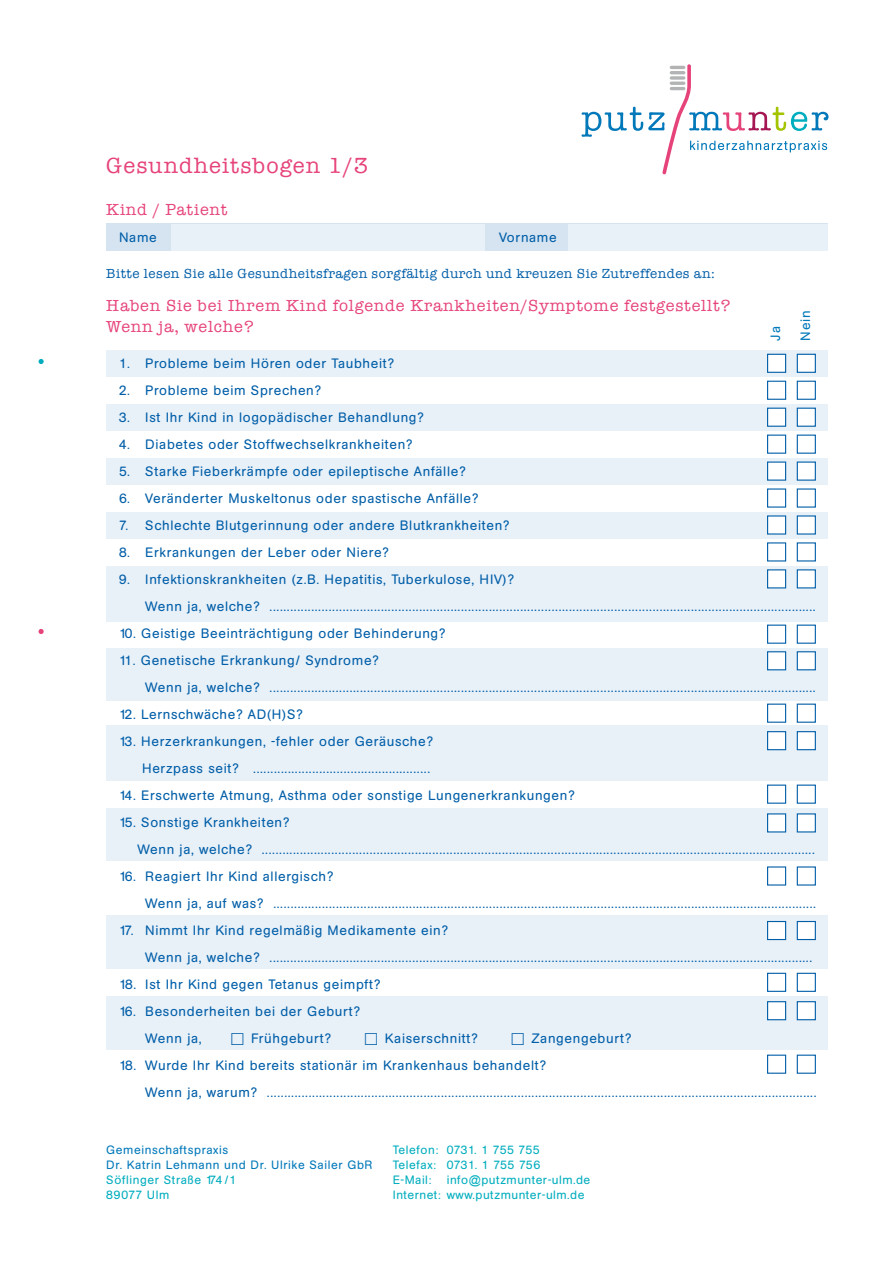
<style>
.page{position:relative;width:893px;height:1263px;background:#fff}
.page>*{position:absolute;margin:0;border:0;box-sizing:border-box;transform-origin:0 0}
.t1{font:22.5px "American Typewriter";letter-spacing:.05em;color:#e6437b}
.t2{font:16.5px/21px "American Typewriter";letter-spacing:.05em;color:#e6437b}
.t3{font:13.5px/27px "AG Book Rounded";letter-spacing:.05em;color:#005ea8}
.t4{font:13.5px "American Typewriter";letter-spacing:.035em;color:#005ea8}
.t5{font:13.5px "AG Book Rounded";letter-spacing:.05em;color:#0078b9}
.t6{font:12px/15px "AG Book Rounded";letter-spacing:.04em;color:#00adbe}
.t7{font:12px/15px "AG Book Rounded";letter-spacing:.05em;color:#0078b9}
.s1{font-family:"Arial"}
</style>
<div class="page">
<svg style="left:39px;top:629px;width:5px;height:5px"></svg>
<svg style="left:39px;top:359px;width:5px;height:5px"></svg>
<svg style="left:582px;top:64px;width:246px;height:110px"></svg>
<div style="left:106px;top:350px;width:722px;height:26px;background:#e8f0f8"></div>
<div style="left:797px;top:354px;width:19px;height:19px;background:#fff;border:1px solid #005ea8"></div>
<div style="left:767px;top:354px;width:19px;height:19px;background:#fff;border:1px solid #005ea8"></div>
<div style="left:797px;top:381px;width:19px;height:19px;background:#fff;border:1px solid #005ea8"></div>
<div style="left:767px;top:381px;width:19px;height:19px;background:#fff;border:1px solid #005ea8"></div>
<div style="left:797px;top:435px;width:19px;height:19px;background:#fff;border:1px solid #005ea8"></div>
<div style="left:767px;top:435px;width:19px;height:19px;background:#fff;border:1px solid #005ea8"></div>
<div style="left:797px;top:488px;width:19px;height:20px;background:#fff;border:1px solid #005ea8"></div>
<div style="left:767px;top:488px;width:19px;height:20px;background:#fff;border:1px solid #005ea8"></div>
<div style="left:797px;top:542px;width:19px;height:19px;background:#fff;border:1px solid #005ea8"></div>
<div style="left:767px;top:542px;width:19px;height:19px;background:#fff;border:1px solid #005ea8"></div>
<div style="left:797px;top:625px;width:19px;height:19px;background:#fff;border:1px solid #005ea8"></div>
<div style="left:767px;top:625px;width:19px;height:19px;background:#fff;border:1px solid #005ea8"></div>
<div style="left:106px;top:404px;width:722px;height:26px;background:#e8f0f8"></div>
<div style="left:797px;top:408px;width:19px;height:19px;background:#fff;border:1px solid #005ea8"></div>
<div style="left:767px;top:408px;width:19px;height:19px;background:#fff;border:1px solid #005ea8"></div>
<div style="left:106px;top:458px;width:722px;height:26px;background:#e8f0f8"></div>
<div style="left:797px;top:461px;width:19px;height:20px;background:#fff;border:1px solid #005ea8"></div>
<div style="left:767px;top:461px;width:19px;height:20px;background:#fff;border:1px solid #005ea8"></div>
<div style="left:106px;top:512px;width:722px;height:26px;background:#e8f0f8"></div>
<div style="left:797px;top:515px;width:19px;height:20px;background:#fff;border:1px solid #005ea8"></div>
<div style="left:767px;top:515px;width:19px;height:20px;background:#fff;border:1px solid #005ea8"></div>
<div style="left:106px;top:566px;width:722px;height:55px;background:#e8f0f8"></div>
<div style="left:797px;top:569px;width:19px;height:19px;background:#fff;border:1px solid #005ea8"></div>
<div style="left:767px;top:569px;width:19px;height:19px;background:#fff;border:1px solid #005ea8"></div>
<div style="left:106px;top:648px;width:722px;height:52px;background:#e8f0f8"></div>
<div style="left:797px;top:651px;width:19px;height:19px;background:#fff;border:1px solid #005ea8"></div>
<div style="left:767px;top:651px;width:19px;height:19px;background:#fff;border:1px solid #005ea8"></div>
<div style="left:106px;top:726px;width:722px;height:55px;background:#e8f0f8"></div>
<div style="left:106px;top:808px;width:722px;height:53px;background:#e8f0f8"></div>
<div style="left:106px;top:915px;width:722px;height:54px;background:#e8f0f8"></div>
<div style="left:106px;top:996px;width:722px;height:53px;background:#e8f0f8"></div>
<div style="left:797px;top:704px;width:19px;height:19px;background:#fff;border:1px solid #005ea8"></div>
<div style="left:767px;top:704px;width:19px;height:19px;background:#fff;border:1px solid #005ea8"></div>
<div style="left:797px;top:784px;width:19px;height:20px;background:#fff;border:1px solid #005ea8"></div>
<div style="left:767px;top:784px;width:19px;height:20px;background:#fff;border:1px solid #005ea8"></div>
<div style="left:797px;top:866px;width:19px;height:19px;background:#fff;border:1px solid #005ea8"></div>
<div style="left:767px;top:866px;width:19px;height:19px;background:#fff;border:1px solid #005ea8"></div>
<div style="left:797px;top:973px;width:19px;height:19px;background:#fff;border:1px solid #005ea8"></div>
<div style="left:767px;top:973px;width:19px;height:19px;background:#fff;border:1px solid #005ea8"></div>
<div style="left:797px;top:1054px;width:19px;height:20px;background:#fff;border:1px solid #005ea8"></div>
<div style="left:767px;top:1054px;width:19px;height:20px;background:#fff;border:1px solid #005ea8"></div>
<div style="left:797px;top:731px;width:19px;height:19px;background:#fff;border:1px solid #005ea8"></div>
<div style="left:767px;top:731px;width:19px;height:19px;background:#fff;border:1px solid #005ea8"></div>
<div style="left:797px;top:813px;width:19px;height:19px;background:#fff;border:1px solid #005ea8"></div>
<div style="left:767px;top:813px;width:19px;height:19px;background:#fff;border:1px solid #005ea8"></div>
<div style="left:797px;top:921px;width:19px;height:19px;background:#fff;border:1px solid #005ea8"></div>
<div style="left:767px;top:921px;width:19px;height:19px;background:#fff;border:1px solid #005ea8"></div>
<div style="left:797px;top:1001px;width:19px;height:19px;background:#fff;border:1px solid #005ea8"></div>
<div style="left:767px;top:1001px;width:19px;height:19px;background:#fff;border:1px solid #005ea8"></div>
<div style="left:106px;top:224px;width:722px;height:27px;background:#d6e4f1"></div>
<div style="left:171px;top:224px;width:314px;height:26px;background:#e8f0f8"></div>
<div style="left:569px;top:224px;width:259px;height:26px;background:#e8f0f8"></div>
<h1 class="t1" style="left:106px;top:148px;width:263px">Gesundheitsbogen 1/3</h1>
<p class="t2" style="left:106px;top:198px;width:123px">Kind / Patient</p>
<p class="t3" style="left:119px;top:224px;width:39px">Name</p>
<p class="t3" style="left:499px;top:224px;width:59px">Vorname</p>
<p class="t4" style="left:106px;top:263px;width:610px">Bitte lesen Sie alle Gesundheitsfragen sorgfältig durch und kreuzen Sie Zutreffendes an:</p>
<p class="t2" style="left:106px;top:294px;width:626px">Haben Sie bei Ihrem Kind folgende Krankheiten/Symptome festgestellt?<br>Wenn ja, welche?</p>
<p class="t3" style="left:119px;top:350px;width:276px">1. Probleme beim Hören oder Taubheit?</p>
<p class="t3" style="left:119px;top:377px;width:203px">2. Probleme beim Sprechen?</p>
<p class="t3" style="left:119px;top:404px;width:306px">3. Ist Ihr Kind in logopädischer Behandlung?</p>
<p class="t3" style="left:119px;top:431px;width:295px">4. Diabetes oder Stoffwechselkrankheiten?</p>
<p class="t3" style="left:119px;top:458px;width:348px">5. Starke Fieberkrämpfe oder epileptische Anfälle?</p>
<p class="t3" style="left:119px;top:485px;width:361px">6. Veränderter Muskeltonus oder spastische Anfälle?</p>
<p class="t3" style="left:119px;top:512px;width:392px">7. Schlechte Blutgerinnung oder andere Blutkrankheiten?</p>
<p class="t3" style="left:119px;top:539px;width:271px">8. Erkrankungen der Leber oder Niere?</p>
<p class="t3" style="left:145px;top:566px;width:672px;text-indent:-26px">9. Infektionskrankheiten (z.B. Hepatitis, Tuberkulose, HIV)?<br>Wenn ja, welche? .............................................................................................................................................................</p>
<p class="t3" style="left:119px;top:620px;width:328px">10. Geistige Beeinträchtigung oder Behinderung?</p>
<p class="t3" style="left:145px;top:647px;width:672px;text-indent:-26px">11. Genetische Erkrankung/ Syndrome?<br>Wenn ja, welche? .............................................................................................................................................................</p>
<p class="t3" style="left:119px;top:701px;width:185px">12. Lernschwäche? AD(H)S?</p>
<p class="t3" style="left:119px;top:728px;width:315px;text-align:right">13. Herzerkrankungen, -fehler oder Geräusche?<br>Herzpass seit? ...................................................</p>
<p class="t3" style="left:119px;top:782px;width:457px">14. Erschwerte Atmung, Asthma oder sonstige Lungenerkrankungen?</p>
<p class="t3" style="left:138px;top:809px;width:679px;text-indent:-18px">15. Sonstige Krankheiten?<br>Wenn ja, welche? ...............................................................................................................................................................</p>
<p class="t3" style="left:145px;top:863px;width:672px;text-indent:-26px">16. Reagiert Ihr Kind allergisch?<br>Wenn ja, auf was? ............................................................................................................................................................</p>
<p class="t3" style="left:145px;top:917px;width:668px;text-indent:-26px">17. Nimmt Ihr Kind regelmäßig Medikamente ein?<br>Wenn ja, welche? ............................................................................................................................................................</p>
<p class="t3" style="left:119px;top:971px;width:263px">18. Ist Ihr Kind gegen Tetanus geimpft?</p>
<p class="t3" style="left:145px;top:998px;width:216px;text-indent:-26px">16. Besonderheiten bei der Geburt?<br>Wenn ja,</p>
<p class="t5" style="left:798px;top:340px;width:31px;rotate:-90deg">Nein</p>
<p class="t5" style="left:768px;top:340px;width:16px;rotate:-90deg">Ja</p>
<p class="t3" style="left:251px;top:1025px;width:81px">Frühgeburt?</p>
<p class="t3" style="left:385px;top:1025px;width:94px">Kaiserschnitt?</p>
<p class="t3" style="left:531px;top:1025px;width:101px">Zangengeburt?</p>
<p class="t3" style="left:145px;top:1052px;width:673px;text-indent:-26px">18. Wurde Ihr Kind bereits stationär im Krankenhaus behandelt?<br>Wenn ja, warum? ..............................................................................................................................................................</p>
<p class="t7" style="left:106px;top:1142px;width:268px">Gemeinschaftspraxis<br>Dr. Katrin Lehmann und Dr. Ulrike Sailer GbR</p>
<p class="t6" style="left:106px;top:1172px;width:131px">Söflinger Straße 174/1<br>89077 Ulm</p>
<p class="t6" style="left:393px;top:1142px;width:149px;text-align:justify">Telefon: 0731. 1 755 755<br>Telefax: 0731. 1 755 756<br>E-Mail:</p>
<p class="t6" style="left:393px;top:1172px;width:199px;text-indent:54px">info<span class="s1">@</span>putzmunter-ulm.de<br>Internet: www.putzmunter-ulm.de</p>
</div>
